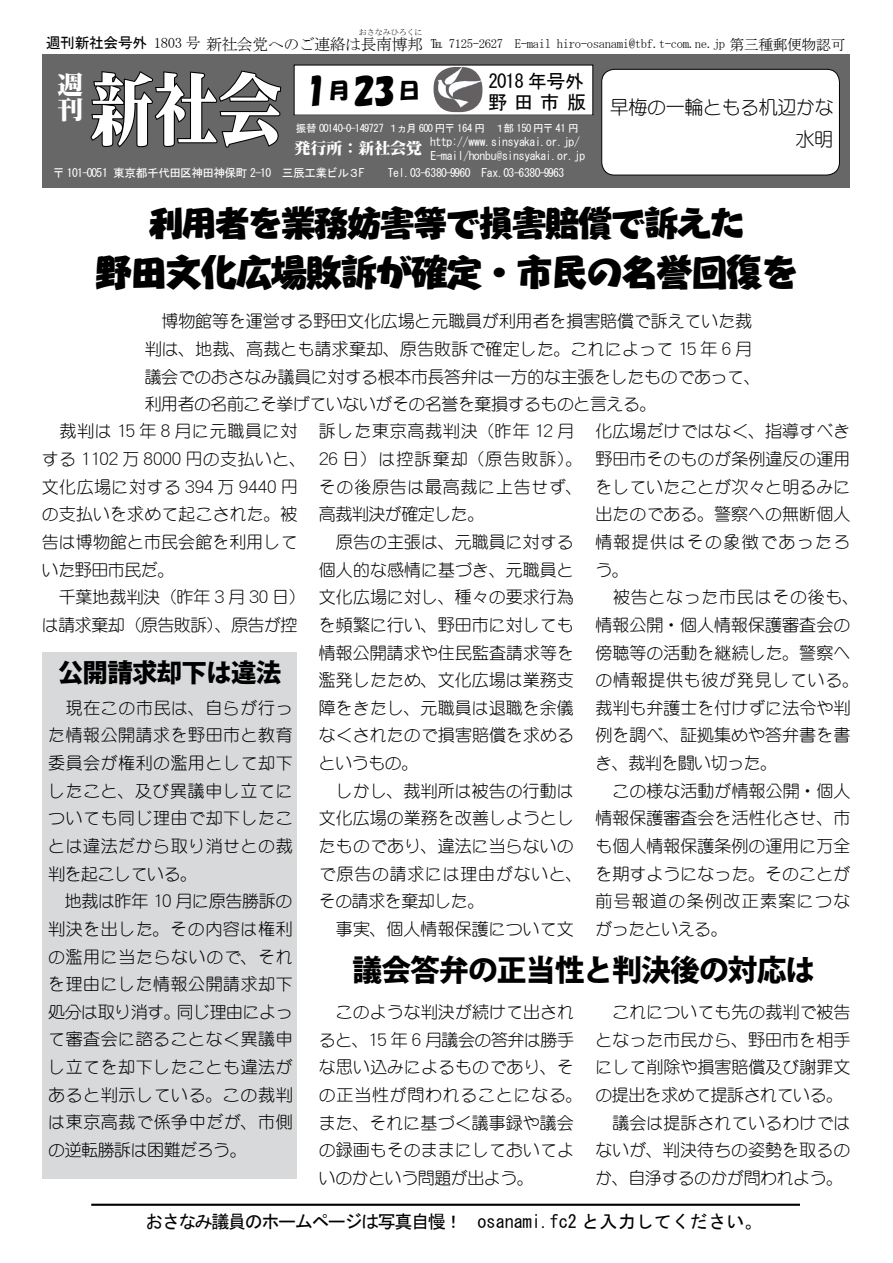
<style>
.page{position:relative;width:893px;height:1263px;background:#fff}
.page>*{position:absolute;margin:0;border:0;box-sizing:border-box;transform-origin:0 0}
.t1{font:79.65px "NIS M9 83 pv RKSJ H";color:#fff;scale:.8 1}
.t2{font:36.15px "NIS NPU 83 pv RKSJ H";letter-spacing:-.03em;color:#000}
.t3{font:34.05px "NIS NPU 83 pv RKSJ H";letter-spacing:-.03em;color:#000}
.t4{font:34.05px "HGS Soei Kakupoptai";color:#000}
.t5{font:800 29.7px "Koz Go Pro";letter-spacing:-.03em;color:#000}
.t6{font:800 25.5px "Koz Go Pro";letter-spacing:-.03em;color:#000}
.t7{font:25.5px/25.5px "NIS M9 83 pv RKSJ H";color:#fff}
.t8{font:21.3px "HGS Soei Kakupoptai";color:#000}
.t9{font:19.2px "DF Maru Gothic Lt WINP RKSJ H";letter-spacing:-.025em;color:#000}
.t10{font:19.2px "MS Gothic";letter-spacing:-.035em;color:#000}
.t11{font:18px "MS Gothic";letter-spacing:-.08em;color:#000}
.t12{font:16.95px/27.6px "DF Maru Gothic Lt WINP RKSJ H";color:#000}
.t13{font:16.95px/27.6px "DF Maru Gothic Lt WINP RKSJ H";letter-spacing:.03em;color:#000}
.t14{font:16.95px "DF Maru Gothic Lt WINP RKSJ H";letter-spacing:-.03em;color:#000}
.t15{font:16.95px "DF Maru Gothic Lt WINP RKSJ H";letter-spacing:-.02em;color:#000}
.t16{font:16.95px "DF Maru Gothic Lt WINP RKSJ H";letter-spacing:.025em;color:#000}
.t17{font:16.95px "DF Maru Gothic Lt WINP RKSJ H";letter-spacing:.04em;color:#000}
.t18{font:15.9px "MS Mincho";letter-spacing:-.03em;color:#000}
.t19{font:15.9px "NIS M9 83 pv RKSJ H";color:#fff}
.t20{font:14.85px "MS Gothic";letter-spacing:-.03em;color:#000}
.t21{font:12.75px "MS Mincho";letter-spacing:-.03em;color:#000}
.t22{font:11.7px/13.8px "MS Gothic";letter-spacing:-.035em;color:#fff}
.t23{font:10.65px "MS Gothic";letter-spacing:-.045em;color:#fff}
.t24{font:7.95px "MS Mincho";color:#000}
.s1{font-family:"MS Mincho"}
.s2{font-size:15.9px}
.s3{font-size:14.85px}
.s4{font-size:34.05px}
</style>
<div class="page">
<div style="left:42px;top:54px;width:807px;height:134px;background:#686767"></div>
<svg style="left:90px;top:70px;width:192px;height:78px"></svg>
<div style="left:294px;top:65px;width:299px;height:50px;background:#fff"></div>
<div style="left:602px;top:69px;width:237px;height:106px;background:#fff;border-radius:13px"></div>
<div style="left:601px;top:69px;width:239px;height:106px;border:1px solid #000;border-radius:13px"></div>
<img style="left:434px;top:67px;width:48px;height:45px">
<hr style="left:91px;top:1204px;width:709px;height:2px;background:#000">
<div style="left:42px;top:651px;width:255px;height:527px;background:#d8d9da"></div>
<p class="t24" style="left:359px;top:28px;width:65px">おさなみひろくに</p>
<p class="t20" style="left:46px;top:35px;width:156px">週刊新社会号外 <span class="s1">1803 号</span></p>
<p class="t21" style="left:376px;top:37px;width:471px"><span class="s2">南博邦</span> ℡ 7125-2627 E-mail hiro-osanami@tbf.t-com.ne.jp <span class="s3">第三種郵便物認可</span></p>
<p class="t18" style="left:206px;top:36px;width:172px">新社会党へのご連絡は長</p>
<h3 class="t7" style="left:58px;top:70px;width:27px">週刊</h3>
<h1 class="t1" style="left:90px;top:60px;width:241px">新社会</h1>
<h3 class="t4" style="left:305px;top:73px;width:24px">1</h3>
<p class="t8" style="left:329px;top:80px;width:93px">月<span class="s4">23</span>日</p>
<p class="t10" style="left:489px;top:71px;width:97px">2018 年号外</p>
<p class="t10" style="left:488px;top:92px;width:100px">野 田 市 版</p>
<p class="t23" style="left:296px;top:123px;width:284px">振替 00140-0-149727 １ヵ月 600 円〒 164 円　１部 150 円〒 41 円</p>
<p class="t22" style="left:430px;top:135px;width:157px">http://www.sinsyakai.or.jp/<br>E-mail/honbu@sinsyakai.or.jp</p>
<p class="t19" style="left:295px;top:138px;width:129px">発行所 : 新社会党</p>
<p class="t22" style="left:53px;top:166px;width:313px">〒 101-0051 東京都千代田区神田神保町 2-10 三辰工業ビル３F</p>
<p class="t22" style="left:388px;top:166px;width:178px">Tel.03-6380-9960 Fax.03-6380-9963</p>
<p class="t9" style="left:610px;top:98px;width:226px">早梅の一輪ともる机辺かな</p>
<h3 class="t3" style="left:149px;top:202px;width:596px">利用者を業務妨害等で損害賠償で訴えた</h3>
<h2 class="t2" style="left:96px;top:250px;width:704px">野田文化広場敗訴が確定・市民の名誉回復を</h2>
<p class="t12" style="left:145px;top:307px;width:609px">　博物館等を運営する野田文化広場と元職員が利用者を損害賠償で訴えていた裁</p>
<p class="t12" style="left:145px;top:335px;width:609px">判は、地裁、高裁とも請求棄却、原告敗訴で確定した。これによって 15 年 6 月</p>
<p class="t15" style="left:145px;top:368px;width:618px">議会でのおさなみ議員に対する根本市長答弁は一方的な主張をしたものであって、</p>
<p class="t14" style="left:145px;top:396px;width:513px">利用者の名前こそ挙げていないがその名誉を棄損するものと言える。</p>
<p class="t17" style="left:42px;top:423px;width:257px">　裁判は 15 年 8 月に元職員に対</p>
<p class="t12" style="left:42px;top:445px;width:266px">する 1102 万 8000 円の支払いと、</p>
<p class="t16" style="left:42px;top:478px;width:257px">文化広場に対する 394 万 9440 円</p>
<p class="t12" style="left:42px;top:500px;width:257px">の支払いを求めて起こされた。被</p>
<p class="t12" style="left:42px;top:528px;width:257px">告は博物館と市民会館を利用して</p>
<p class="t14" style="left:42px;top:561px;width:134px">いた野田市民だ。</p>
<p class="t12" style="left:42px;top:583px;width:266px">　千葉地裁判決（昨年 3 月 30 日）</p>
<p class="t14" style="left:42px;top:616px;width:257px">は請求棄却（原告敗訴）、原告が控</p>
<p class="t12" style="left:595px;top:417px;width:265px">化広場だけではなく、指導すべき野田市そのものが条例違反の運用をしていたことが次々と明るみに出たのである。警察への無断個人情報提供はその象徴であったろう。<br>　被告となった市民はその後も、情報公開・個人情報保護審査会の傍聴等の活動を継続した。警察への情報提供も彼が発見している。裁判も弁護士を付けずに法令や判例を調べ、証拠集めや答弁書を書き、裁判を闘い切った。<br>　この様な活動が情報公開・個人情報保護審査会を活性化させ、市も個人情報保護条例の運用に万全を期すようになった。そのことが前号報道の条例改正素案につながったといえる。</p>
<p class="t12" style="left:319px;top:417px;width:265px">訴した東京高裁判決（昨年 12 月<br>26 日）は控訴棄却（原告敗訴）。その後原告は最高裁に上告せず、高裁判決が確定した。<br>　原告の主張は、元職員に対する個人的な感情に基づき、元職員と文化広場に対し、種々の要求行為を頻繁に行い、野田市に対しても情報公開請求や住民監査請求等を濫発したため、文化広場は業務支障をきたし、元職員は退職を余儀なくされたので損害賠償を求めるというもの。<br>　しかし、裁判所は被告の行動は文化広場の業務を改善しようとしたものであり、違法に当らないので原告の請求には理由がないと、その請求を棄却した。<br>　事実、個人情報保護について文</p>
<h3 class="t6" style="left:58px;top:656px;width:225px">公開請求却下は違法</h3>
<p class="t13" style="left:48px;top:694px;width:246px">　現在この市民は、自らが行った情報公開請求を野田市と教育委員会が権利の濫用として却下したこと、及び異議申し立てについても同じ理由で却下したことは違法だから取り消せとの裁判を起こしている。<br>　地裁は昨年 10 月に原告勝訴の判決を出した。その内容は権利の濫用に当たらないので、それを理由にした情報公開請求却下処分は取り消す。同じ理由によって審査会に諮ることなく異議申し立てを却下したことも違法があると判示している。この裁判は東京高裁で係争中だが、市側の逆転勝訴は困難だろう。</p>
<h3 class="t5" style="left:353px;top:950px;width:464px">議会答弁の正当性と判決後の対応は</h3>
<p class="t12" style="left:319px;top:998px;width:265px">　このような判決が続けて出されると、15 年 6 月議会の答弁は勝手な思い込みによるものであり、その正当性が問われることになる。また、それに基づく議事録や議会の録画もそのままにしておいてよいのかという問題が出よう。</p>
<p class="t12" style="left:595px;top:998px;width:257px">　これについても先の裁判で被告となった市民から、野田市を相手にして削除や損害賠償及び謝罪文の提出を求めて提訴されている。　議会は提訴されているわけではないが、判決待ちの姿勢を取るのか、自浄するのかが問われよう。</p>
<p class="t11" style="left:145px;top:1212px;width:619px">おさなみ議員のホームページは写真自慢！　osanami.fc2 と入力してください。</p>
</div>
